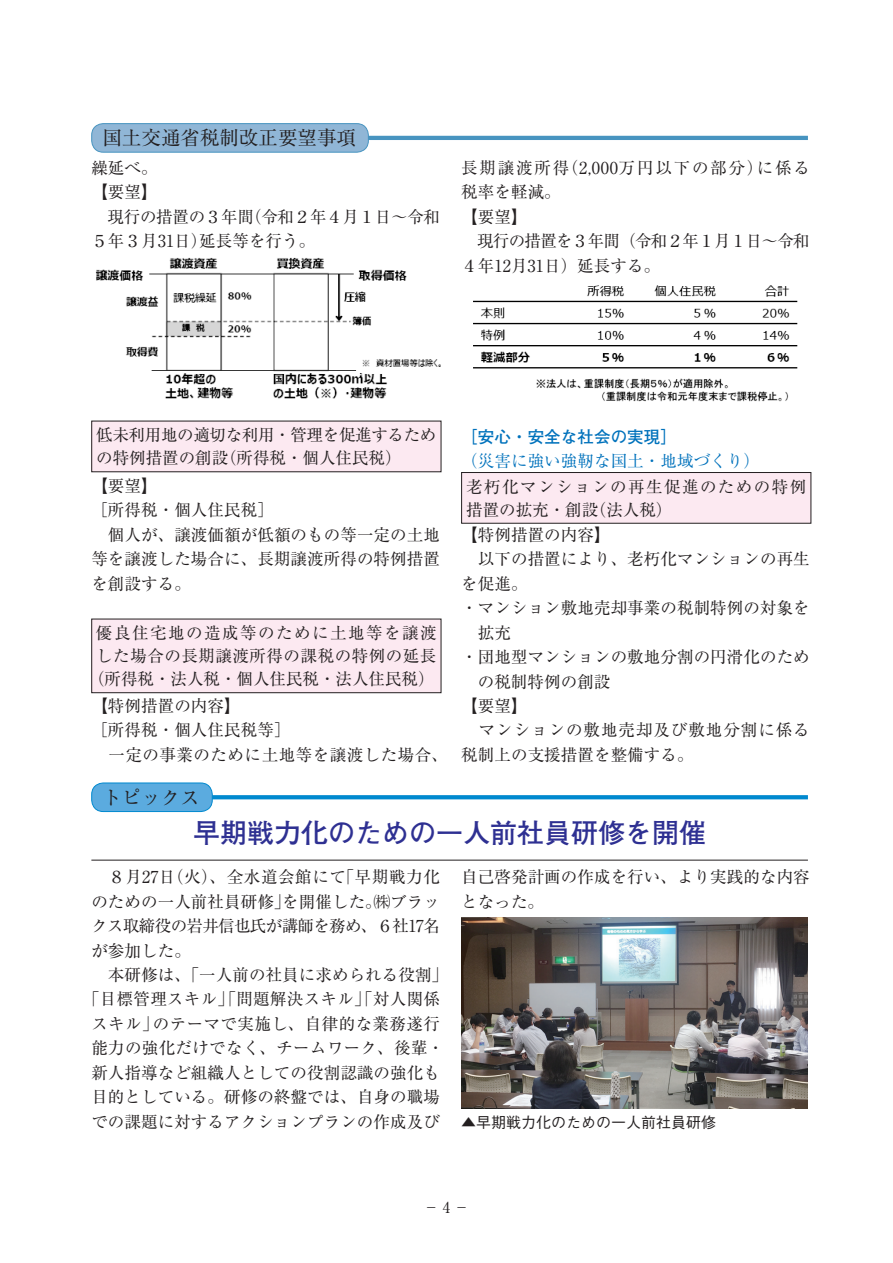
<style>
.page{position:relative;width:893px;height:1263px;background:#fff}
.page>*{position:absolute;margin:0;border:0;box-sizing:border-box;transform-origin:0 0}
.t1{font:700 27px "Futo Go B101 Pro";color:#2e3092}
.t2{font:19.5px "Ryumin Pro";color:#231f20}
.t3{font:16.5px/24.5px "Ryumin Pro";letter-spacing:.005em;color:#231f20}
.t4{font:16.5px/23px "Ryumin Pro";letter-spacing:.03em;color:#231f20;text-align:center}
.t5{font:16.5px/24.5px "Ryumin Pro";letter-spacing:-.015em;color:#231f20}
.t6{font:16.5px/23px "Ryumin Pro";letter-spacing:-.02em;color:#231f20}
.t7{font:16.5px/23px "Ryumin Pro";letter-spacing:.09em;color:#231f20}
.t8{font:16.5px "Ryumin Pro";letter-spacing:.04em;color:#231f20}
.t9{font:16.5px "Ryumin Pro";letter-spacing:-.04em;color:#231f20}
.t10{font:16.5px "Ryumin Pro";letter-spacing:.025em;color:#231f20}
.t11{font:16.5px "Ryumin Pro";letter-spacing:.06em;color:#231f20}
.t12{font:16.5px "Ryumin Pro";letter-spacing:.005em;color:#0072bc}
.t13{font:700 16.5px "Futo Go B101 Pr 5";letter-spacing:.005em;color:#0072bc}
.t14{font:500 15px "Gothic BBB Pro";color:#231f20}
.t15{font:15px "Ryumin Pro";color:#231f20}
</style>
<div class="page">
<img style="left:95px;top:257px;width:345px;height:142px">
<div style="left:92px;top:421px;width:349px;height:51px;background:#fce9f1"></div>
<div style="left:92px;top:619px;width:349px;height:74px;background:#fce9f1"></div>
<div style="left:91px;top:619px;width:350px;height:74px;border:1px solid #231f20"></div>
<img style="left:473px;top:285px;width:325px;height:117px">
<div style="left:462px;top:472px;width:349px;height:51px;background:#fce9f1"></div>
<div style="left:461px;top:472px;width:350px;height:51px;border:1px solid #231f20"></div>
<hr style="left:118px;top:136px;width:690px;height:4px;background:#4794c0">
<div style="left:92px;top:124px;width:276px;height:28px;background:#90b6d6;border-radius:12px"></div>
<div style="left:91px;top:123px;width:278px;height:29px;border:1px solid #4794c0;border-radius:12px"></div>
<hr style="left:91px;top:860px;width:717px;height:1px;background:#231f20">
<svg style="left:213px;top:795px;width:595px;height:4px;background:#098dd0"></svg>
<div style="left:92px;top:783px;width:120px;height:28px;background:#5babdf;border-radius:12px"></div>
<div style="left:91px;top:783px;width:122px;height:29px;border:1px solid #0089cf;border-radius:12px"></div>
<img style="left:461px;top:917px;width:347px;height:191px">
<p class="t2" style="left:102px;top:123px;width:255px">国土交通省税制改正要望事項</p>
<p class="t5" style="left:91px;top:154px;width:350px">繰延べ。<br>【要望】<br>　現行の措置の３年間（令和２年４月１日～令和<br>５年３月31日）延長等を行う。</p>
<p class="t3" style="left:461px;top:154px;width:350px">長期譲渡所得（2,000万円以下の部分）に係る税率を軽減。<br>【要望】<br>　現行の措置を３年間（令和２年１月１日～令和<br>４年12月31日）延長する。</p>
<p class="t6" style="left:96px;top:422px;width:342px">低未利用地の適切な利用・管理を促進するための特例措置の創設（所得税・個人住民税）</p>
<p class="t3" style="left:91px;top:472px;width:350px">【要望】<br>［所得税・個人住民税］<br>　個人が、譲渡価額が低額のもの等一定の土地等を譲渡した場合に、長期譲渡所得の特例措置を創設する。</p>
<p class="t4" style="left:88px;top:620px;width:350px">優良住宅地の造成等のために土地等を譲渡した場合の長期譲渡所得の課税の特例の延長（所得税・法人税・個人住民税・法人住民税）</p>
<p class="t4" style="left:91px;top:692px;width:358px;line-height:24.5px;text-align:left">【特例措置の内容】<br>［所得税・個人住民税等］<br>　一定の事業のために土地等を譲渡した場合、</p>
<p class="t2" style="left:102px;top:782px;width:99px">トピックス</p>
<p class="t13" style="left:461px;top:423px;width:217px">［安心・安全な社会の実現］</p>
<p class="t12" style="left:461px;top:448px;width:300px">（災害に強い強靭な国土・地域づくり）</p>
<p class="t7" style="left:466px;top:474px;width:342px">老朽化マンションの再生促進のための特例措置の拡充・創設（法人税）</p>
<p class="t3" style="left:461px;top:521px;width:151px">【特例措置の内容】</p>
<p class="t3" style="left:461px;top:546px;width:350px">　以下の措置により、老朽化マンションの再生</p>
<p class="t3" style="left:461px;top:570px;width:68px">を促進。</p>
<p class="t3" style="left:461px;top:595px;width:350px">・マンション敷地売却事業の税制特例の対象を</p>
<p class="t3" style="left:478px;top:619px;width:35px">拡充</p>
<p class="t3" style="left:461px;top:643px;width:350px">・団地型マンションの敷地分割の円滑化のため</p>
<p class="t3" style="left:478px;top:668px;width:134px">の税制特例の創設</p>
<p class="t3" style="left:461px;top:692px;width:68px">【要望】</p>
<p class="t11" style="left:461px;top:717px;width:350px">　マンションの敷地売却及び敷地分割に係る</p>
<p class="t3" style="left:461px;top:741px;width:234px">税制上の支援措置を整備する。</p>
<h1 class="t1" style="left:193px;top:811px;width:514px">早期戦力化のための一人前社員研修を開催</h1>
<p class="t8" style="left:91px;top:864px;width:350px">　８月27日（火）、全水道会館にて「早期戦力化</p>
<p class="t3" style="left:91px;top:888px;width:350px">のための一人前社員研修」を開催した。㈱ブラッ</p>
<p class="t9" style="left:91px;top:913px;width:350px">クス取締役の岩井信也氏が講師を務め、６社17名</p>
<p class="t3" style="left:91px;top:937px;width:101px">が参加した。</p>
<p class="t3" style="left:91px;top:961px;width:358px">　本研修は、「一人前の社員に求められる役割」</p>
<p class="t3" style="left:83px;top:986px;width:358px">「目標管理スキル」「問題解決スキル」「対人関係</p>
<p class="t10" style="left:91px;top:1011px;width:350px">スキル」のテーマで実施し、自律的な業務遂行</p>
<p class="t3" style="left:91px;top:1035px;width:354px">能力の強化だけでなく、チームワーク、後輩・</p>
<p class="t3" style="left:91px;top:1059px;width:350px">新人指導など組織人としての役割認識の強化も</p>
<p class="t3" style="left:91px;top:1084px;width:350px">目的としている。研修の終盤では、自身の職場</p>
<p class="t3" style="left:91px;top:1108px;width:350px">での課題に対するアクションプランの作成及び</p>
<p class="t3" style="left:461px;top:864px;width:350px">自己啓発計画の作成を行い、より実践的な内容となった。</p>
<p class="t14" style="left:461px;top:1110px;width:256px">▲早期戦力化のための一人前社員研修</p>
<p class="t15" style="left:424px;top:1196px;width:46px">−4−</p>
</div>
